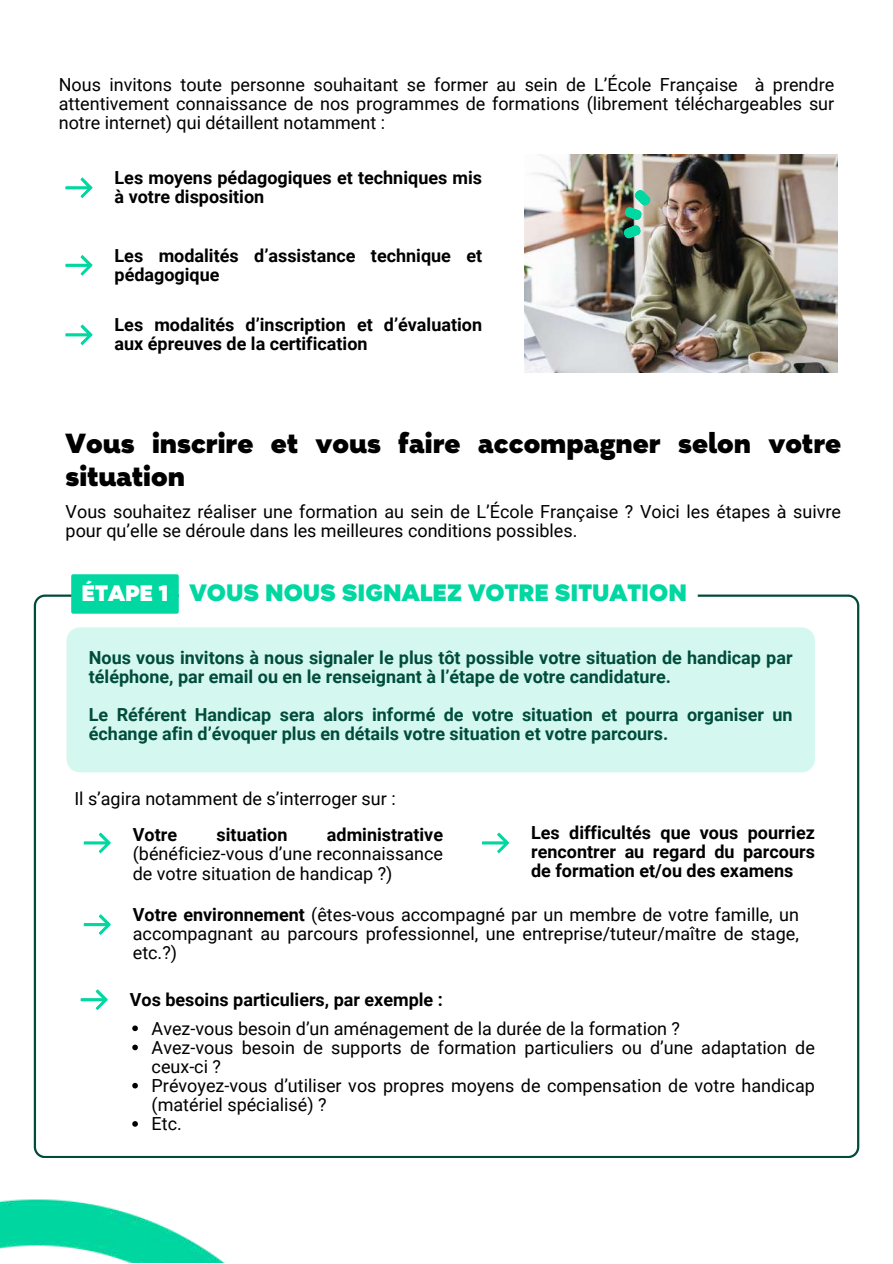
<style>
.page{position:relative;width:893px;height:1264px;background:#fff}
.page>*{position:absolute;margin:0;border:0;box-sizing:border-box;transform-origin:0 0}
.t1{font:900 31.5px/33.8px "Magenos";color:#000}
.t2{font:900 27px "Magenos";color:#00d7a1}
.t3{font:18px/19px "Roboto";color:#000}
.t4{font:700 18px/19px "Roboto";color:#000}
.t5{font:700 18px/19px "Roboto";color:#004c3c}
.s1{font-size:25.5px;color:#fff}
.s2{font-weight:700}
</style>
<div class="page">
<img style="left:524px;top:155px;width:312px;height:218px">
<svg style="left:34px;top:594px;width:825px;height:563px"></svg>
<svg style="left:65px;top:177px;width:28px;height:21px"></svg>
<svg style="left:84px;top:832px;width:27px;height:21px"></svg>
<svg style="left:84px;top:914px;width:27px;height:21px"></svg>
<svg style="left:81px;top:989px;width:27px;height:21px"></svg>
<svg style="left:482px;top:832px;width:27px;height:21px"></svg>
<svg style="left:65px;top:255px;width:28px;height:21px"></svg>
<svg style="left:65px;top:324px;width:28px;height:21px"></svg>
<svg style="left:132px;top:1025px;width:6px;height:6px"></svg>
<svg style="left:132px;top:1044px;width:6px;height:6px"></svg>
<svg style="left:132px;top:1082px;width:6px;height:6px"></svg>
<svg style="left:132px;top:1121px;width:6px;height:5px"></svg>
<svg style="left:623px;top:190px;width:27px;height:48px"></svg>
<div style="left:66px;top:627px;width:749px;height:145px;background:#d4f8ef;border-radius:13px"></div>
<svg style="left:179px;top:594px;width:518px;height:21px"></svg>
<div style="left:71px;top:574px;width:108px;height:39px;background:#00d7a1;border-radius:2px"></div>
<img style="left:0;top:1147px;width:241px;height:115px">
<p class="t3" style="left:59px;top:75px;width:777px;text-align:justify">Nous invitons toute personne souhaitant se former au sein de L’École Française à prendre attentivement connaissance de nos programmes de formations (librement téléchargeables sur notre internet) qui détaillent notamment :</p>
<p class="t4" style="left:115px;top:168px;width:369px">Les moyens pédagogiques et techniques mis à votre disposition</p>
<p class="t4" style="left:115px;top:246px;width:369px">Les modalités d’assistance technique et pédagogique</p>
<p class="t4" style="left:115px;top:315px;width:369px">Les modalités d’inscription et d’évaluation aux épreuves de la certification</p>
<h1 class="t1" style="left:66px;top:427px;width:777px">Vous inscrire et vous faire accompagner selon votre situation</h1>
<p class="t3" style="left:66px;top:502px;width:777px">Vous souhaitez réaliser une formation au sein de L’École Française ? Voici les étapes à suivre pour qu’elle se déroule dans les meilleures conditions possibles.</p>
<h2 class="t2" style="left:81px;top:578px;width:607px"><span class="s1">ÉTAPE 1</span> VOUS NOUS SIGNALEZ VOTRE SITUATION</h2>
<p class="t5" style="left:89px;top:648px;width:705px">Nous vous invitons à nous signaler le plus tôt possible votre situation de handicap par téléphone, par email ou en le renseignant à l’étape de votre candidature.</p>
<p class="t5" style="left:89px;top:705px;width:705px">Le Référent Handicap sera alors informé de votre situation et pourra organiser un échange afin d’évoquer plus en détails votre situation et votre parcours.</p>
<p class="t3" style="left:74px;top:789px;width:323px">Il s’agira notamment de s’interroger sur :</p>
<p class="t4" style="left:531px;top:823px;width:285px;text-align:justify">Les difficultés que vous pourriez rencontrer au regard du parcours de formation et/ou des examens</p>
<p class="t4" style="left:133px;top:825px;width:46px">Votre</p>
<p class="t4" style="left:216px;top:825px;width:72px">situation</p>
<p class="t4" style="left:327px;top:825px;width:118px">administrative</p>
<p class="t3" style="left:133px;top:844px;width:311px">(bénéficiez-vous d’une reconnaissance de votre situation de handicap ?)</p>
<p class="t3" style="left:133px;top:905px;width:667px;text-align:justify"><span class="s2">Votre environnement</span> (êtes-vous accompagné par un membre de votre famille, un accompagnant au parcours professionnel, une entreprise/tuteur/maître de stage, etc.?)</p>
<p class="t4" style="left:130px;top:990px;width:314px">Vos besoins particuliers, par exemple :</p>
<p class="t3" style="left:152px;top:1018px;width:664px">Avez-vous besoin d’un aménagement de la durée de la formation ?<br>Avez-vous besoin de supports de formation particuliers ou d’une adaptation de ceux-ci ?<br>Prévoyez-vous d’utiliser vos propres moyens de compensation de votre handicap (matériel spécialisé) ?<br>Etc.</p>
</div>
